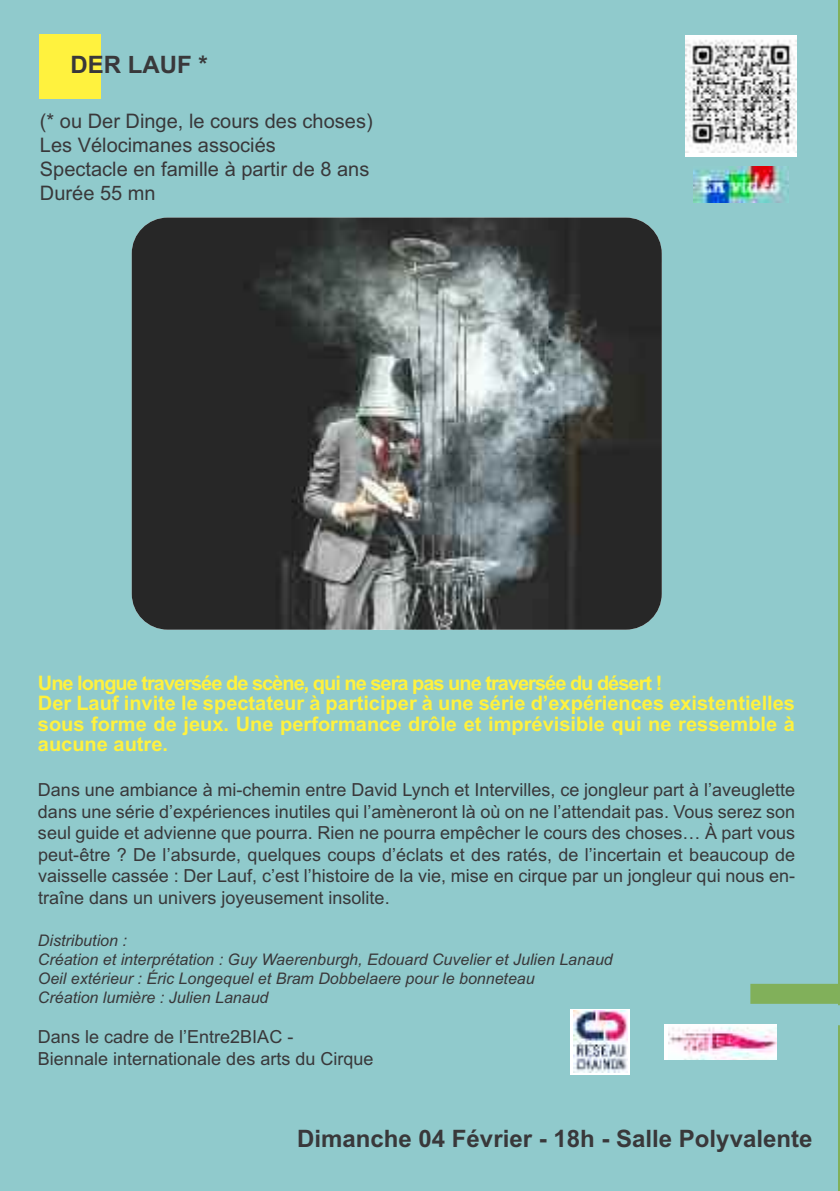
<style>
.page{position:relative;width:840px;height:1191px;background:#fff}
.page>*{position:absolute;margin:0;border:0;box-sizing:border-box;transform-origin:0 0}
.t1{font:700 24px "Arial";color:#39383a}
.t2{font:700 20px/20.4px "Arial";color:#fff23e}
.t3{font:20px/24px "Arial";color:#39383a}
.t4{font:18px/21.6px "Arial";color:#39383a;text-align:justify}
.t5{font:italic 16px/19.2px "Arial";color:#39383a}
</style>
<div class="page">
<div style="left:0;top:0;width:837px;height:1191px;background:#90cacc"></div>
<hr style="left:837px;top:0;width:2px;height:1191px;background:#81b05a">
<div style="left:40px;top:35px;width:61px;height:64px;background:#fff23e"></div>
<img style="left:132px;top:217px;width:529px;height:412px;border-radius:36px">
<div style="left:684px;top:35px;width:112px;height:121px;background:#fff"></div>
<img style="left:684px;top:37px;width:112px;height:116px">
<img style="left:693px;top:167px;width:95px;height:36px">
<div style="left:750px;top:983px;width:89px;height:20px;background:#81b05a"></div>
<hr style="left:835px;top:1005px;width:4px;height:20px;background:#90cacc">
<svg style="left:570px;top:1009px;width:59px;height:65px"></svg>
<img style="left:572px;top:1010px;width:55px;height:63px">
<div style="left:664px;top:1024px;width:111px;height:35px;background:#fff"></div>
<img style="left:668px;top:1026px;width:107px;height:33px">
<h1 class="t1" style="left:70px;top:51px;width:139px">DER LAUF *</h1>
<p class="t3" style="left:40px;top:109px;width:334px">(* ou Der Dinge, le cours des choses)<br>Les Vélocimanes associés<br>Spectacle en famille à partir de 8 ans<br>Durée 55 mn</p>
<p class="t2" style="left:38px;top:672px;width:758px">Une longue traversée de scène, qui ne sera pas une traversée du désert !<br>Der Lauf invite le spectateur à participer à une série d’expériences existentielles sous forme de jeux. Une performance drôle et imprévisible qui ne ressemble à aucune autre.</p>
<p class="t4" style="left:38px;top:779px;width:758px">Dans une ambiance à mi-chemin entre David Lynch et Intervilles, ce jongleur part à l’aveuglette dans une série d’expériences inutiles qui l’amèneront là où on ne l’attendait pas. Vous serez son seul guide et advienne que pourra. Rien ne pourra empêcher le cours des choses… À part vous peut-être ? De l’absurde, quelques coups d’éclats et des ratés, de l’incertain et beaucoup de vaisselle cassée : Der Lauf, c’est l’histoire de la vie, mise en cirque par un jongleur qui nous en&shy;traîne dans un univers joyeusement insolite.</p>
<p class="t5" style="left:38px;top:930px;width:576px">Distribution :<br>Création et interprétation : Guy Waerenburgh, Edouard Cuvelier et Julien Lanaud Oeil extérieur : Éric Longequel et Bram Dobbelaere pour le bonneteau<br>Création lumière : Julien Lanaud</p>
<p class="t4" style="left:38px;top:1026px;width:337px">Dans le cadre de l’Entre2BIAC -<br>Biennale internationale des arts du Cirque</p>
<h1 class="t1" style="left:297px;top:1124px;width:516px">Dimanche 04 Février - 18h - Salle Polyvalente</h1>
</div>
